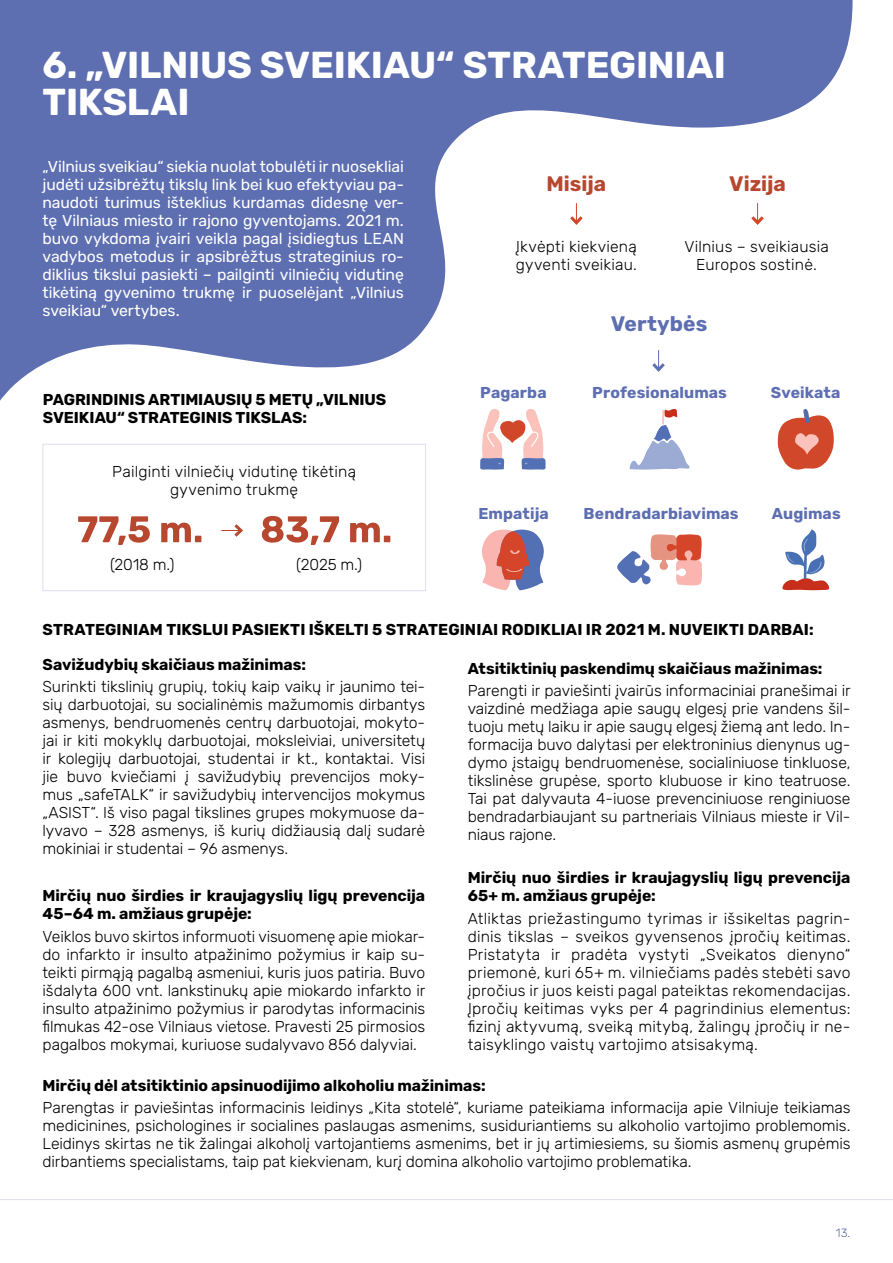
<style>
.page{position:relative;width:893px;height:1263px;background:#fff}
.page>*{position:absolute;margin:0;border:0;box-sizing:border-box;transform-origin:0 0}
.t1{font:700 37.5px/37.5px "Rubik";letter-spacing:-.005em;color:#fff}
.t2{font:700 21px "Rubik";color:#b7472e}
.t3{font:700 21px "Rubik";letter-spacing:.005em;color:#5d6eb1}
.t4{font:300 15.75px/18px "Rubik";color:#000;text-align:justify}
.t5{font:700 15.75px/18px "Rubik";letter-spacing:-.005em;color:#000}
.t6{font:15.75px/18px "Rubik";letter-spacing:-.005em;color:#fff;text-align:justify}
.t7{font:700 15.75px "Rubik";letter-spacing:.005em;color:#5d6eb1}
.t8{font:300 12px "Rubik";color:#5c6ea3}
</style>
<div class="page">
<svg style="left:0;top:0;width:853px;height:401px;fill:#5d6eb1"></svg>
<svg style="left:617px;top:534px;width:85px;height:51px"></svg>
<svg style="left:782px;top:529px;width:47px;height:61px"></svg>
<svg style="left:480px;top:409px;width:66px;height:61px"></svg>
<svg style="left:482px;top:529px;width:62px;height:61px;background:#c28e98"></svg>
<svg style="left:630px;top:409px;width:60px;height:61px"></svg>
<svg style="left:778px;top:409px;width:56px;height:61px"></svg>
<div style="left:43px;top:444px;width:383px;height:147px;border:1px solid #dee0ee"></div>
<svg style="left:221px;top:524px;width:22px;height:13px"></svg>
<svg style="left:78px;top:516px;width:72px;height:29px"></svg>
<svg style="left:161px;top:523px;width:40px;height:19px"></svg>
<svg style="left:262px;top:516px;width:77px;height:29px"></svg>
<svg style="left:350px;top:523px;width:40px;height:19px"></svg>
<hr style="left:0;top:1199px;width:893px;height:1px;background:#dee0ee">
<svg style="left:567px;top:203px;width:19px;height:24px"></svg>
<svg style="left:748px;top:203px;width:19px;height:24px"></svg>
<svg style="left:649px;top:350px;width:19px;height:24px"></svg>
<h1 class="t1" style="left:43px;top:47px;width:685px">6. „VILNIUS SVEIKIAU“ STRATEGINIAI<br>TIKSLAI</h1>
<p class="t6" style="left:43px;top:158px;width:363px">„Vilnius sveikiau“ siekia nuolat tobulėti ir nuosekliai judėti užsibrėžtų tikslų link bei kuo efektyviau pa&shy;naudoti turimus išteklius kurdamas didesnę ver&shy;tę Vilniaus miesto ir rajono gyventojams. 2021 m. buvo vykdoma įvairi veikla pagal įsidiegtus LEAN vadybos metodus ir apsibrėžtus strateginius ro&shy;diklius tikslui pasiekti – pailginti vilniečių vidutinę tikėtiną gyvenimo trukmę ir puoselėjant „Vilnius sveikiau“ vertybes.</p>
<p class="t5" style="left:43px;top:391px;width:345px">PAGRINDINIS ARTIMIAUSIŲ 5 METŲ „VILNIUS<br>SVEIKIAU“ STRATEGINIS TIKSLAS:</p>
<p class="t4" style="left:112px;top:463px;width:245px;text-align:center">Pailginti vilniečių vidutinę tikėtiną gyvenimo trukmę</p>
<p class="t4" style="left:110px;top:556px;width:66px">(2018 m.)</p>
<p class="t4" style="left:296px;top:556px;width:67px">(2025 m.)</p>
<h2 class="t2" style="left:547px;top:172px;width:61px">Misija</h2>
<h2 class="t2" style="left:729px;top:172px;width:58px">Vizija</h2>
<p class="t4" style="left:516px;top:238px;width:123px">Įkvėpti kiekvieną gyventi sveikiau.</p>
<p class="t4" style="left:684px;top:238px;width:146px;text-align:center">Vilnius – sveikiausia<br>Europos sostinė.</p>
<h2 class="t3" style="left:611px;top:312px;width:98px">Vertybės</h2>
<p class="t7" style="left:480px;top:384px;width:68px">Pagarba</p>
<p class="t7" style="left:592px;top:384px;width:136px">Profesionalumas</p>
<p class="t7" style="left:771px;top:384px;width:71px">Sveikata</p>
<p class="t7" style="left:478px;top:505px;width:72px">Empatija</p>
<p class="t7" style="left:584px;top:505px;width:157px">Bendradarbiavimas</p>
<p class="t7" style="left:772px;top:505px;width:70px">Augimas</p>
<p class="t5" style="left:43px;top:621px;width:773px">STRATEGINIAM TIKSLUI PASIEKTI IŠKELTI 5 STRATEGINIAI RODIKLIAI IR 2021 M. NUVEIKTI DARBAI:</p>
<p class="t5" style="left:43px;top:656px;width:265px">Savižudybių skaičiaus mažinimas:</p>
<p class="t4" style="left:43px;top:678px;width:384px">Surinkti tikslinių grupių, tokių kaip vaikų ir jaunimo tei&shy;sių darbuotojai, su socialinėmis mažumomis dirbantys asmenys, bendruomenės centrų darbuotojai, mokyto&shy;jai ir kiti mokyklų darbuotojai, moksleiviai, universitetų ir kolegijų darbuotojai, studentai ir kt., kontaktai. Visi jie buvo kviečiami į savižudybių prevencijos moky&shy;mus „safeTALK“ ir savižudybių intervencijos mokymus „ASIST“. Iš viso pagal tikslines grupes mokymuose da&shy;lyvavo – 328 asmenys, iš kurių didžiausią dalį sudarė mokiniai ir studentai – 96 asmenys.</p>
<p class="t5" style="left:43px;top:887px;width:384px">Mirčių nuo širdies ir kraujagyslių ligų prevencija<br>45–64 m. amžiaus grupėje:</p>
<p class="t4" style="left:43px;top:927px;width:384px">Veiklos buvo skirtos informuoti visuomenę apie miokar&shy;do infarkto ir insulto atpažinimo požymius ir kaip su&shy;teikti pirmąją pagalbą asmeniui, kuris juos patiria. Buvo išdalyta 600 vnt. lankstinukų apie miokardo infarkto ir insulto atpažinimo požymius ir parodytas informacinis filmukas 42-ose Vilniaus vietose. Pravesti 25 pirmosios pagalbos mokymai, kuriuose sudalyvavo 856 dalyviai.</p>
<p class="t5" style="left:468px;top:660px;width:356px">Atsitiktinių paskendimų skaičiaus mažinimas:</p>
<p class="t4" style="left:468px;top:682px;width:384px">Parengti ir paviešinti įvairūs informaciniai pranešimai ir vaizdinė medžiaga apie saugų elgesį prie vandens šil&shy;tuoju metų laiku ir apie saugų elgesį žiemą ant ledo. In&shy;formacija buvo dalytasi per elektroninius dienynus ug&shy;dymo įstaigų bendruomenėse, socialiniuose tinkluose, tikslinėse grupėse, sporto klubuose ir kino teatruose.<br>Tai pat dalyvauta 4-iuose prevenciniuose renginiuose bendradarbiaujant su partneriais Vilniaus mieste ir Vil&shy;niaus rajone.</p>
<p class="t5" style="left:468px;top:869px;width:384px">Mirčių nuo širdies ir kraujagyslių ligų prevencija<br>65+ m. amžiaus grupėje:</p>
<p class="t4" style="left:468px;top:909px;width:384px">Atliktas priežastingumo tyrimas ir išsikeltas pagrin&shy;dinis tikslas – sveikos gyvensenos įpročių keitimas.<br>Pristatyta ir pradėta vystyti „Sveikatos dienyno“ priemonė, kuri 65+ m. vilniečiams padės stebėti savo įpročius ir juos keisti pagal pateiktas rekomendacijas.<br>Įpročių keitimas vyks per 4 pagrindinius elementus: fizinį aktyvumą, sveiką mitybą, žalingų įpročių ir ne&shy;taisyklingo vaistų vartojimo atsisakymą.</p>
<p class="t5" style="left:43px;top:1077px;width:445px">Mirčių dėl atsitiktinio apsinuodijimo alkoholiu mažinimas:</p>
<p class="t4" style="left:43px;top:1099px;width:809px">Parengtas ir paviešintas informacinis leidinys „Kita stotelė“, kuriame pateikiama informacija apie Vilniuje teikiamas medicinines, psichologines ir socialines paslaugas asmenims, susiduriantiems su alkoholio vartojimo problemomis.<br>Leidinys skirtas ne tik žalingai alkoholį vartojantiems asmenims, bet ir jų artimiesiems, su šiomis asmenų grupėmis dirbantiems specialistams, taip pat kiekvienam, kurį domina alkoholio vartojimo problematika.</p>
<p class="t8" style="left:836px;top:1226px;width:16px">13.</p>
</div>
